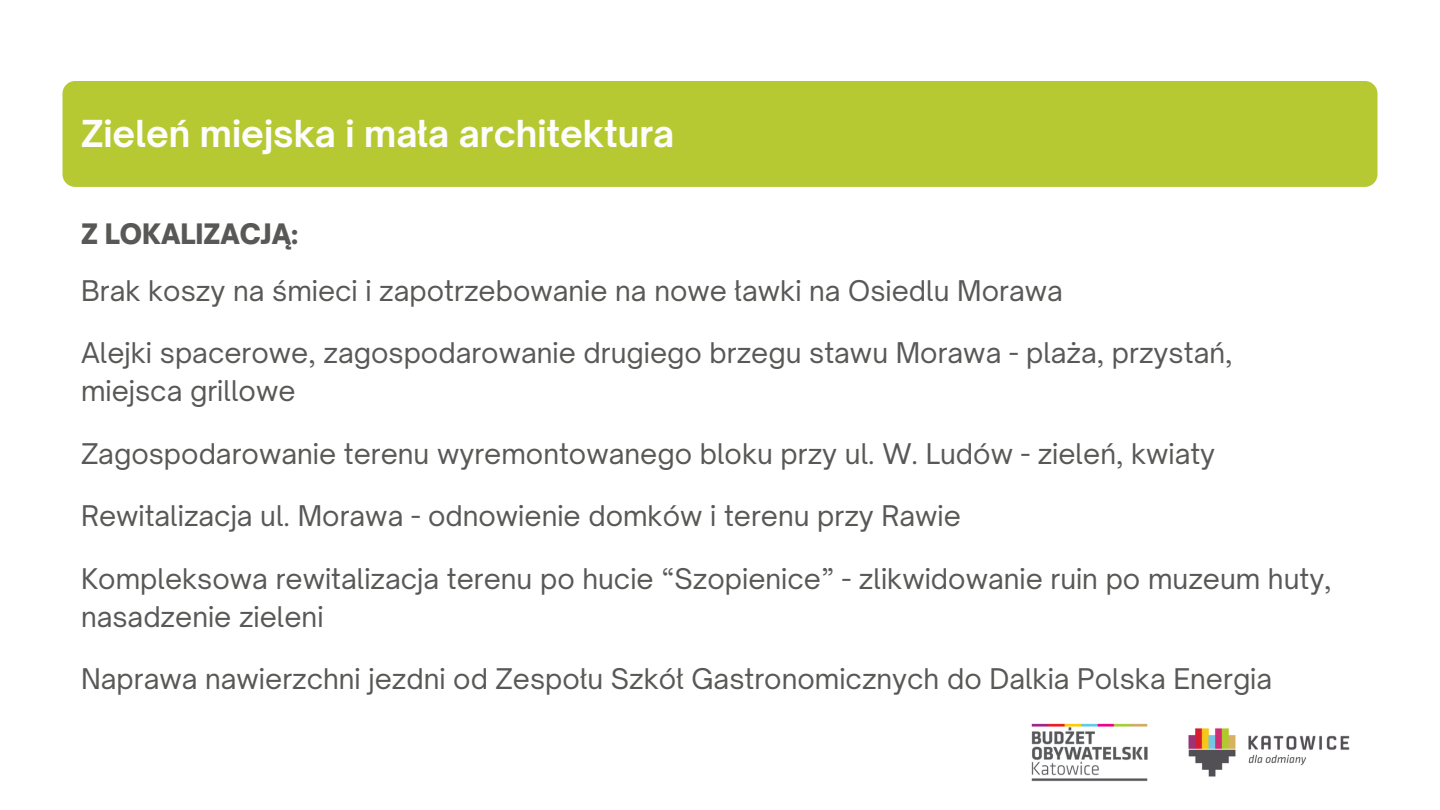
<style>
.page{position:relative;width:1440px;height:810px;background:#fff}
.page>*{position:absolute;margin:0;border:0;box-sizing:border-box;transform-origin:0 0}
.t1{font:700 35.6px "Open Sauce One";color:#fdfdfd}
.t2{font:27.3px/37.5px "Open Sauce One";color:#585857}
.t3{font:900 27px "Open Sauce One";color:#585857}
</style>
<div class="page">
<div style="left:63px;top:81px;width:1314px;height:106px;background:#b6c932;border-radius:13px"></div>
<img style="left:1031px;top:723px;width:319px;height:59px">
<h1 class="t1" style="left:81px;top:111px;width:595px">Zieleń miejska i mała architektura</h1>
<h2 class="t3" style="left:81px;top:217px;width:219px">Z LOKALIZACJĄ:</h2>
<p class="t2" style="left:81px;top:271px;width:983px">Brak koszy na śmieci i zapotrzebowanie na nowe ławki na Osiedlu Morawa</p>
<p class="t2" style="left:81px;top:334px;width:1153px">Alejki spacerowe, zagospodarowanie drugiego brzegu stawu Morawa - plaża, przystań,</p>
<p class="t2" style="left:81px;top:372px;width:216px">miejsca grillowe</p>
<p class="t2" style="left:81px;top:434px;width:1136px">Zagospodarowanie terenu wyremontowanego bloku przy ul. W. Ludów - zieleń, kwiaty</p>
<p class="t2" style="left:81px;top:497px;width:882px">Rewitalizacja ul. Morawa - odnowienie domków i terenu przy Rawie</p>
<p class="t2" style="left:81px;top:560px;width:1252px">Kompleksowa rewitalizacja terenu po hucie “Szopienice” - zlikwidowanie ruin po muzeum huty, nasadzenie zieleni</p>
<p class="t2" style="left:81px;top:660px;width:1193px">Naprawa nawierzchni jezdni od Zespołu Szkół Gastronomicznych do Dalkia Polska Energia</p>
</div>
